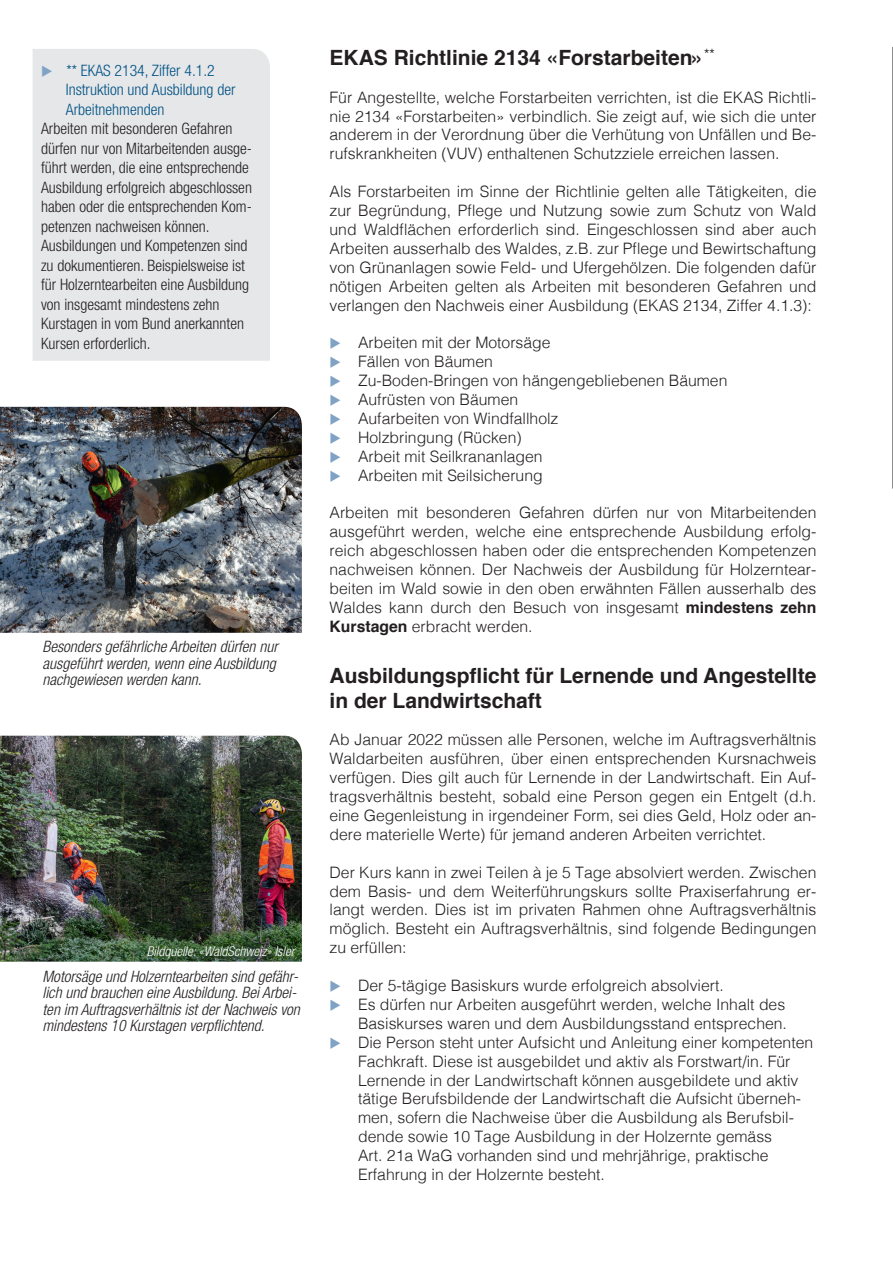
<style>
.page{position:relative;width:893px;height:1263px;background:#fff}
.page>*{position:absolute;margin:0;border:0;box-sizing:border-box;transform-origin:0 0}
.t1{font:700 21px/25.2px "Helvetica";color:#231f20}
.t2{font:300 15.75px/18.9px "Helvetica";color:#231f20;text-align:justify}
.t3{font:300 condensed 15.75px/19.5px "Helvetica Neue";color:#231f20}
.t4{font:italic 300 condensed 15.75px/16.5px "Helvetica Neue";color:#231f20;text-align:justify}
.t5{font:300 condensed 15.75px/19.5px "Helvetica Neue";color:#005285}
.t6{font:italic 300 condensed 13.5px "Helvetica Neue";color:#fff}
.s1{color:#7fa2c5}
.s2{font-weight:700}
</style>
<div class="page">
<svg style="left:892px;top:47px;width:1px;height:441px"></svg>
<img style="left:0;top:736px;width:302px;height:226px">
<img style="left:0;top:407px;width:302px;height:226px">
<div style="left:33px;top:49px;width:237px;height:312px;background:#e6e7e9"></div>
<p class="t5" style="left:66px;top:60px;width:171px;text-indent:-25px"><span class="s1">◆</span> ** EKAS 2134, Ziffer 4.1.2<br>Instruktion und Ausbildung der<br>Arbeitnehmenden</p>
<p class="t3" style="left:41px;top:119px;width:213px">Arbeiten mit besonderen Gefahren dürfen nur von Mitarbeitenden ausge&shy;führt werden, die eine entsprechende Ausbildung erfolgreich abgeschlossen haben oder die entsprechenden Kom&shy;petenzen nachweisen können.<br>Ausbildungen und Kompetenzen sind zu dokumentieren. Beispielsweise ist für Holzerntearbeiten eine Ausbildung von insgesamt mindestens zehn Kurstagen in vom Bund anerkannten Kursen erforderlich.</p>
<p class="t4" style="left:43px;top:638px;width:237px">Besonders gefährliche Arbeiten dürfen nur ausgeführt werden, wenn eine Ausbildung nachgewiesen werden kann.</p>
<p class="t6" style="left:147px;top:943px;width:149px">Bildquelle: «WaldSchweiz» Isler</p>
<p class="t4" style="left:43px;top:968px;width:259px;text-align:left">Motorsäge und Holzerntearbeiten sind gefähr&shy;lich und brauchen eine Ausbildung. Bei Arbei&shy;ten im Auftragsverhältnis ist der Nachweis von mindestens 10 Kurstagen verpflichtend.</p>
<h1 class="t1" style="left:330px;top:45px;width:387px">EKAS Richtlinie 2134 «Forstarbeiten»<sup>**</sup></h1>
<p class="t2" style="left:330px;top:86px;width:488px">Für Angestellte, welche Forstarbeiten verrichten, ist die EKAS Richtli&shy;nie 2134 «Forstarbeiten» verbindlich. Sie zeigt auf, wie sich die unter anderem in der Verordnung über die Verhütung von Unfällen und Be&shy;rufskrankheiten (VUV) enthaltenen Schutzziele erreichen lassen.</p>
<p class="t2" style="left:330px;top:181px;width:488px">Als Forstarbeiten im Sinne der Richtlinie gelten alle Tätigkeiten, die zur Begründung, Pflege und Nutzung sowie zum Schutz von Wald und Waldflächen erforderlich sind. Eingeschlossen sind aber auch Arbeiten ausserhalb des Waldes, z.B. zur Pflege und Bewirtschaftung von Grünanlagen sowie Feld- und Ufergehölzen. Die folgenden dafür nötigen Arbeiten gelten als Arbeiten mit besonderen Gefahren und verlangen den Nachweis einer Ausbildung (EKAS 2134, Ziffer 4.1.3):</p>
<p class="t2" style="left:330px;top:332px;width:223px"><span class="s1">◆</span> Arbeiten mit der Motorsäge</p>
<p class="t2" style="left:330px;top:351px;width:165px"><span class="s1">◆</span> Fällen von Bäumen</p>
<p class="t2" style="left:330px;top:370px;width:399px"><span class="s1">◆</span> Zu-Boden-Bringen von hängengebliebenen Bäumen</p>
<p class="t2" style="left:330px;top:389px;width:190px"><span class="s1">◆</span> Aufrüsten von Bäumen</p>
<p class="t2" style="left:330px;top:408px;width:230px"><span class="s1">◆</span> Aufarbeiten von Windfallholz</p>
<p class="t2" style="left:330px;top:427px;width:194px"><span class="s1">◆</span> Holzbringung (Rücken)</p>
<p class="t2" style="left:330px;top:446px;width:215px"><span class="s1">◆</span> Arbeit mit Seilkrananlagen</p>
<p class="t2" style="left:330px;top:464px;width:215px"><span class="s1">◆</span> Arbeiten mit Seilsicherung</p>
<p class="t2" style="left:330px;top:502px;width:488px">Arbeiten mit besonderen Gefahren dürfen nur von Mitarbeitenden ausgeführt werden, welche eine entsprechende Ausbildung erfolg&shy;reich abgeschlossen haben oder die entsprechenden Kompetenzen nachweisen können. Der Nachweis der Ausbildung für Holzerntear&shy;beiten im Wald sowie in den oben erwähnten Fällen ausserhalb des Waldes kann durch den Besuch von insgesamt <span class="s2">mindestens zehn Kurstagen</span> erbracht werden.</p>
<h1 class="t1" style="left:330px;top:663px;width:488px">Ausbildungspflicht für Lernende und Angestellte in der Landwirtschaft</h1>
<p class="t2" style="left:330px;top:729px;width:488px">Ab Januar 2022 müssen alle Personen, welche im Auftragsverhältnis Waldarbeiten ausführen, über einen entsprechenden Kursnachweis verfügen. Dies gilt auch für Lernende in der Landwirtschaft. Ein Auf&shy;tragsverhältnis besteht, sobald eine Person gegen ein Entgelt (d.h. eine Gegenleistung in irgendeiner Form, sei dies Geld, Holz oder an&shy;dere materielle Werte) für jemand anderen Arbeiten verrichtet.</p>
<p class="t2" style="left:330px;top:861px;width:488px">Der Kurs kann in zwei Teilen à je 5 Tage absolviert werden. Zwischen dem Basis- und dem Weiterführungskurs sollte Praxiserfahrung er&shy;langt werden. Dies ist im privaten Rahmen ohne Auftragsverhältnis möglich. Besteht ein Auftragsverhältnis, sind folgende Bedingungen zu erfüllen:</p>
<p class="t2" style="left:330px;top:975px;width:396px"><span class="s1">◆</span> Der 5-tägige Basiskurs wurde erfolgreich absolviert.</p>
<p class="t2" style="left:330px;top:994px;width:459px;text-align:right"><span class="s1">◆</span> Es dürfen nur Arbeiten ausgeführt werden, welche Inhalt des<br>Basiskurses waren und dem Ausbildungsstand entsprechen.</p>
<p class="t2" style="left:358px;top:1031px;width:457px;text-align:left;text-indent:-29px"><span class="s1">◆</span> Die Person steht unter Aufsicht und Anleitung einer kompetenten Fachkraft. Diese ist ausgebildet und aktiv als Forstwart/in. Für Lernende in der Landwirtschaft können ausgebildete und aktiv tätige Berufsbildende der Landwirtschaft die Aufsicht überneh&shy;men, sofern die Nachweise über die Ausbildung als Berufsbil&shy;dende sowie 10 Tage Ausbildung in der Holzernte gemäss<br>Art. 21a WaG vorhanden sind und mehrjährige, praktische Erfahrung in der Holzernte besteht.</p>
</div>
